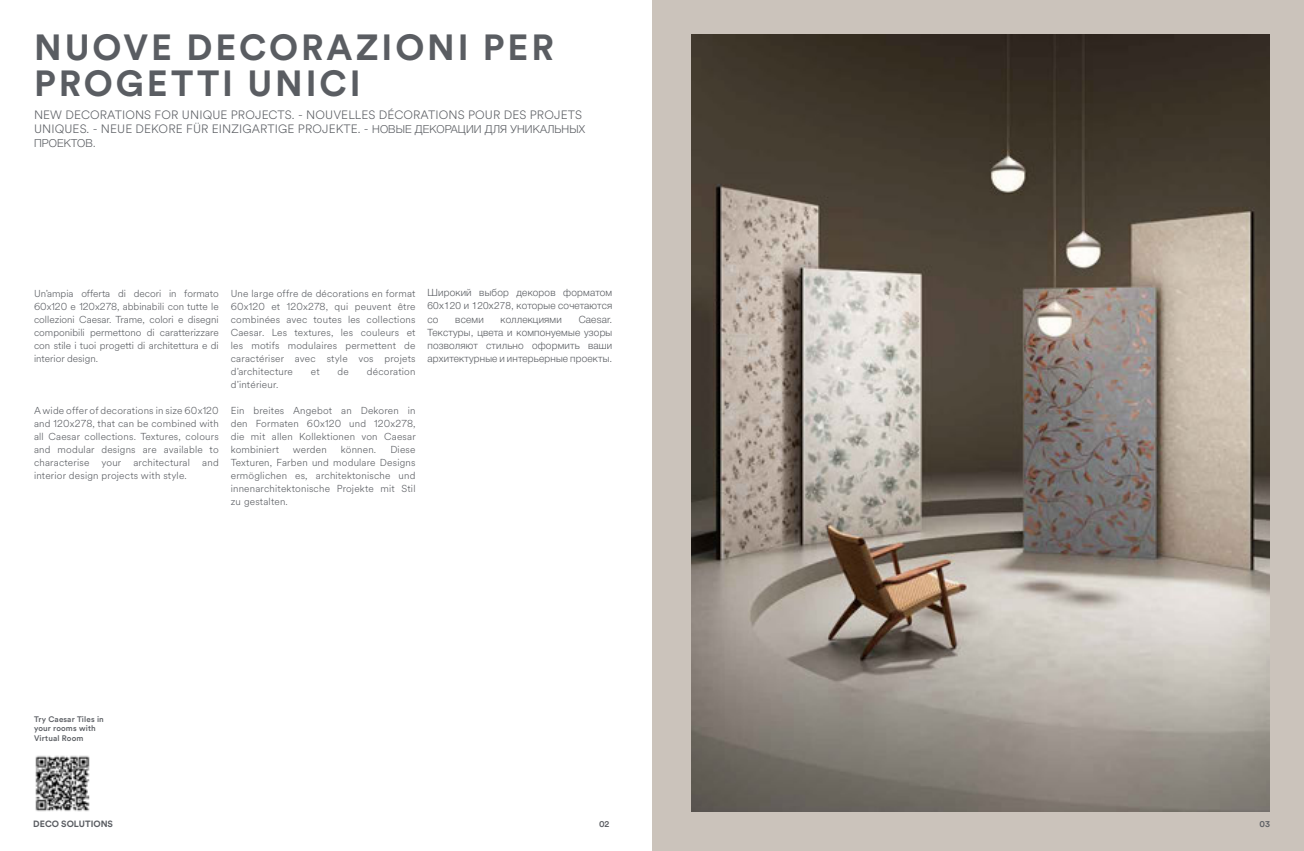
<style>
.page{position:relative;width:1304px;height:851px;background:#fff}
.page>*{position:absolute;margin:0;border:0;box-sizing:border-box;transform-origin:0 0}
.t1{font:700 36px/36px "Circular Std";letter-spacing:.08em;color:#5a5d62}
.t2{font:300 12px/14px "Circular Spotify Text";letter-spacing:.01em;color:#5a5d62}
.t3{font:300 11px "Helvetica Neue Cyr";letter-spacing:.01em;color:#5a5d62}
.t4{font:300 10px/13px "Circular Spotify Text";letter-spacing:.02em;color:#5a5d62;text-align:justify}
.t5{font:300 10px/13px "Helvetica Neue Cyr";letter-spacing:.02em;color:#5a5d62;text-align:justify}
.t6{font:700 9px "Circular Std";color:#5a5d62}
.t7{font:500 9px "Circular Std";color:#5a5d62}
.t8{font:500 8px/9.6px "Circular Std";letter-spacing:.02em;color:#5a5d62}
.s1{font-family:"Helvetica Neue Cyr";font-size:11px}
</style>
<div class="page">
<div style="left:652px;top:0;width:652px;height:850px;background:#cbc3bb"></div>
<img style="left:692px;top:34px;width:578px;height:777px">
<img style="left:35px;top:755px;width:55px;height:56px">
<h1 class="t1" style="left:34px;top:28px;width:521px">NUOVE DECORAZIONI PER<br>PROGETTI UNICI</h1>
<p class="t2" style="left:34px;top:108px;width:553px">NEW DECORATIONS FOR UNIQUE PROJECTS. - NOUVELLES DÉCORATIONS POUR DES PROJETS<br>UNIQUES. - NEUE DEKORE FÜR EINZIGARTIGE PROJEKTE. - <span class="s1">НОВЫЕ ДЕКОРАЦИИ ДЛЯ УНИКАЛЬНЫХ</span></p>
<p class="t3" style="left:34px;top:137px;width:63px">ПРОЕКТОВ.</p>
<p class="t4" style="left:34px;top:287px;width:186px">Un’ampia offerta di decori in formato 60x120 e 120x278, abbinabili con tutte le collezioni Caesar. Trame, colori e disegni componibili permettono di caratterizzare con stile i tuoi progetti di architettura e di interior design.</p>
<p class="t4" style="left:34px;top:404px;width:186px">A wide offer of decorations in size 60x120 and 120x278, that can be combined with all Caesar collections. Textures, colours and modular designs are available to characterise your architectural and interior design projects with style.</p>
<p class="t4" style="left:231px;top:287px;width:186px">Une large offre de décorations en format 60x120 et 120x278, qui peuvent être combinées avec toutes les collections Caesar. Les textures, les couleurs et les motifs modulaires permettent de caractériser avec style vos projets d’architecture</p>
<p class="t4" style="left:311px;top:365px;width:10px">et</p>
<p class="t4" style="left:338px;top:365px;width:13px">de</p>
<p class="t4" style="left:367px;top:365px;width:50px">décoration</p>
<p class="t4" style="left:231px;top:378px;width:49px">d’intérieur.</p>
<p class="t4" style="left:231px;top:404px;width:186px">Ein breites Angebot an Dekoren in den Formaten 60x120 und 120x278, die mit allen Kollektionen von Caesar kombiniert</p>
<p class="t4" style="left:231px;top:443px;width:186px;text-indent:160px">Diese Texturen, Farben und modulare Designs ermöglichen es, architektonische und innenarchitektonische Projekte mit Stil zu gestalten.</p>
<p class="t4" style="left:293px;top:443px;width:35px">werden</p>
<p class="t4" style="left:341px;top:443px;width:37px">können.</p>
<p class="t5" style="left:428px;top:286px;width:186px">Широкий выбор декоров форматом 60x120 и 120x278, которые сочетаются со</p>
<p class="t5" style="left:428px;top:312px;width:186px;text-indent:151px">Caesar.<br>Текстуры, цвета и компонуемые узоры позволяют стильно оформить ваши архитектурные и интерьерные проекты.</p>
<p class="t5" style="left:455px;top:312px;width:30px">всеми</p>
<p class="t5" style="left:500px;top:312px;width:63px">коллекциями</p>
<p class="t8" style="left:34px;top:713px;width:71px">Try Caesar Tiles in your rooms with<br>Virtual Room</p>
<p class="t6" style="left:33px;top:818px;width:81px">DECO SOLUTIONS</p>
<p class="t7" style="left:599px;top:818px;width:12px">02</p>
<p class="t7" style="left:1259px;top:818px;width:12px">03</p>
</div>
